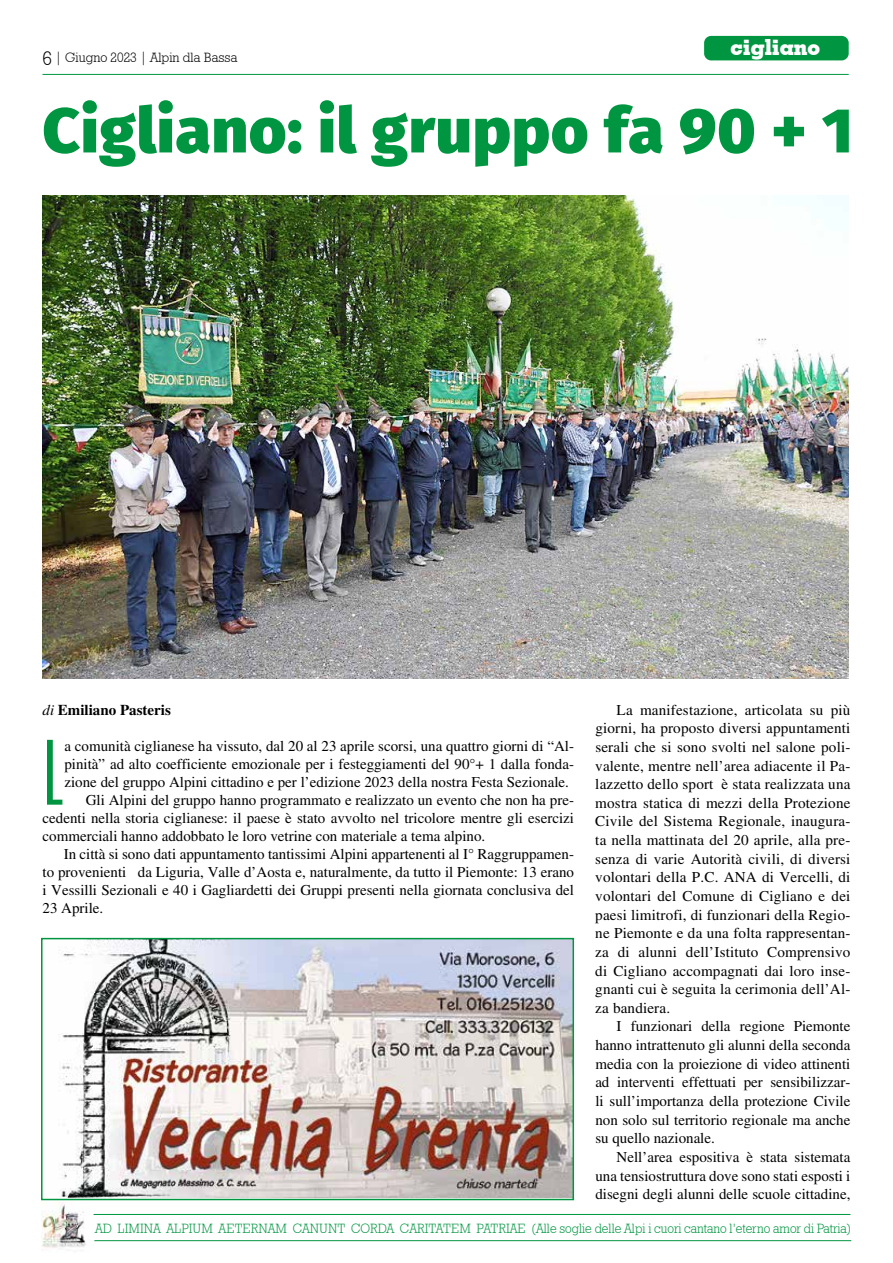
<style>
.page{position:relative;width:893px;height:1263px;background:#fff}
.page>*{position:absolute;margin:0;border:0;box-sizing:border-box;transform-origin:0 0}
.t1{font:300 ultra-condensed 89.85px "Univers LT Std";color:#009641}
.t2{font:900 63px "Fira Sans";letter-spacing:.01em;color:#009641}
.t3{font:700 22.2px "Geometric Slab 703 BT Xtra";color:#fff}
.t4{font:15px/18.6px "Times LT Std";color:#000;text-align:justify}
.t5{font:700 15px "Times LT Std";color:#000}
.t6{font:13.5px "Geometric Slab 712 BT Light A";color:#009641;scale:.95 1}
.t7{font:13.5px "Geometric Slab 712 BT Light A";color:#000}
.s1{font-size:19.5px}
.s2{font-weight:400;font-style:italic}
</style>
<div class="page">
<hr style="left:43px;top:74px;width:806px;height:1px;background:#009641">
<div style="left:704px;top:36px;width:145px;height:24px;background:#009641;border-radius:7px"></div>
<img style="left:59px;top:941px;width:512px;height:256px">
<div style="left:41px;top:938px;width:533px;height:262px;border:2px solid #009641"></div>
<img style="left:43px;top:196px;width:805px;height:483px">
<hr style="left:94px;top:1240px;width:757px;height:1px;background:#009641">
<img style="left:42px;top:1202px;width:44px;height:46px">
<hr style="left:94px;top:1214px;width:756px;height:1px;background:#009641">
<p class="t7" style="left:43px;top:49px;width:196px"><span class="s1">6</span> | Giugno 2023 | Alpin dla Bassa</p>
<h3 class="t3" style="left:730px;top:34px;width:91px">cigliano</h3>
<h2 class="t2" style="left:43px;top:74px;width:812px">Cigliano: il gruppo fa 90 + 1</h2>
<p class="t5" style="left:43px;top:701px;width:130px"><span class="s2">di</span> Emiliano Pasteris</p>
<h1 class="t1" style="left:43px;top:726px;width:24px">L</h1>
<p class="t4" style="left:64px;top:736px;width:511px">a comunità ciglianese ha vissuto, dal 20 al 23 aprile scorsi, una quattro giorni di “Al-</p>
<p class="t4" style="left:595px;top:700px;width:257px;text-indent:21px">La manifestazione, articolata su più giorni, ha proposto diversi appuntamenti serali che si sono svolti nel salone poli&shy;valente, mentre nell’area adiacente il Pa&shy;lazzetto dello sport è stata realizzata una mostra statica di mezzi della Protezione Civile del Sistema Regionale, inaugura&shy;ta nella mattinata del 20 aprile, alla pre&shy;senza di varie Autorità civili, di diversi volontari della P.C. ANA di Vercelli, di volontari del Comune di Cigliano e dei paesi limitrofi, di funzionari della Regio&shy;ne Piemonte e da una folta rappresentan&shy;za di alunni dell’Istituto Comprensivo di Cigliano accompagnati dai loro inse&shy;gnanti cui è seguita la cerimonia dell’Al&shy;za bandiera.</p>
<p class="t4" style="left:595px;top:1017px;width:257px;text-indent:21px">I funzionari della regione Piemonte hanno intrattenuto gli alunni della seconda media con la proiezione di video attinenti ad interventi effettuati per sensibilizzar&shy;li sull’importanza della protezione Civile non solo sul territorio regionale ma anche su quello nazionale.</p>
<p class="t4" style="left:595px;top:1147px;width:257px;text-indent:21px">Nell’area espositiva è stata sistemata una tensiostruttura dove sono stati esposti i disegni degli alunni delle scuole cittadine,</p>
<p class="t6" style="left:95px;top:1220px;width:797px">AD LIMINA ALPIUM AETERNAM CANUNT CORDA CARITATEM PATRIAE (Alle soglie delle Alpi i cuori cantano l’eterno amor di Patria)</p>
<p class="t4" style="left:64px;top:754px;width:511px">pinità” ad alto coefficiente emozionale per i festeggiamenti del 90°+ 1 dalla fonda-</p>
<p class="t4" style="left:64px;top:772px;width:506px">zione del gruppo Alpini cittadino e per l’edizione 2023 della nostra Festa Sezionale.</p>
<p class="t4" style="left:86px;top:790px;width:490px">Gli Alpini del gruppo hanno programmato e realizzato un evento che non ha pre-</p>
<p class="t4" style="left:43px;top:808px;width:533px">cedenti nella storia ciglianese: il paese è stato avvolto nel tricolore mentre gli esercizi</p>
<p class="t4" style="left:43px;top:826px;width:444px">commerciali hanno addobbato le loro vetrine con materiale a tema alpino.</p>
<p class="t4" style="left:64px;top:844px;width:512px">In città si sono dati appuntamento tantissimi Alpini appartenenti al I° Raggruppamen-</p>
<p class="t4" style="left:43px;top:862px;width:533px">to provenienti da Liguria, Valle d’Aosta e, naturalmente, da tutto il Piemonte: 13 erano</p>
<p class="t4" style="left:43px;top:880px;width:533px">i Vessilli Sezionali e 40 i Gagliardetti dei Gruppi presenti nella giornata conclusiva del</p>
<p class="t4" style="left:43px;top:898px;width:62px">23 Aprile.</p>
</div>
